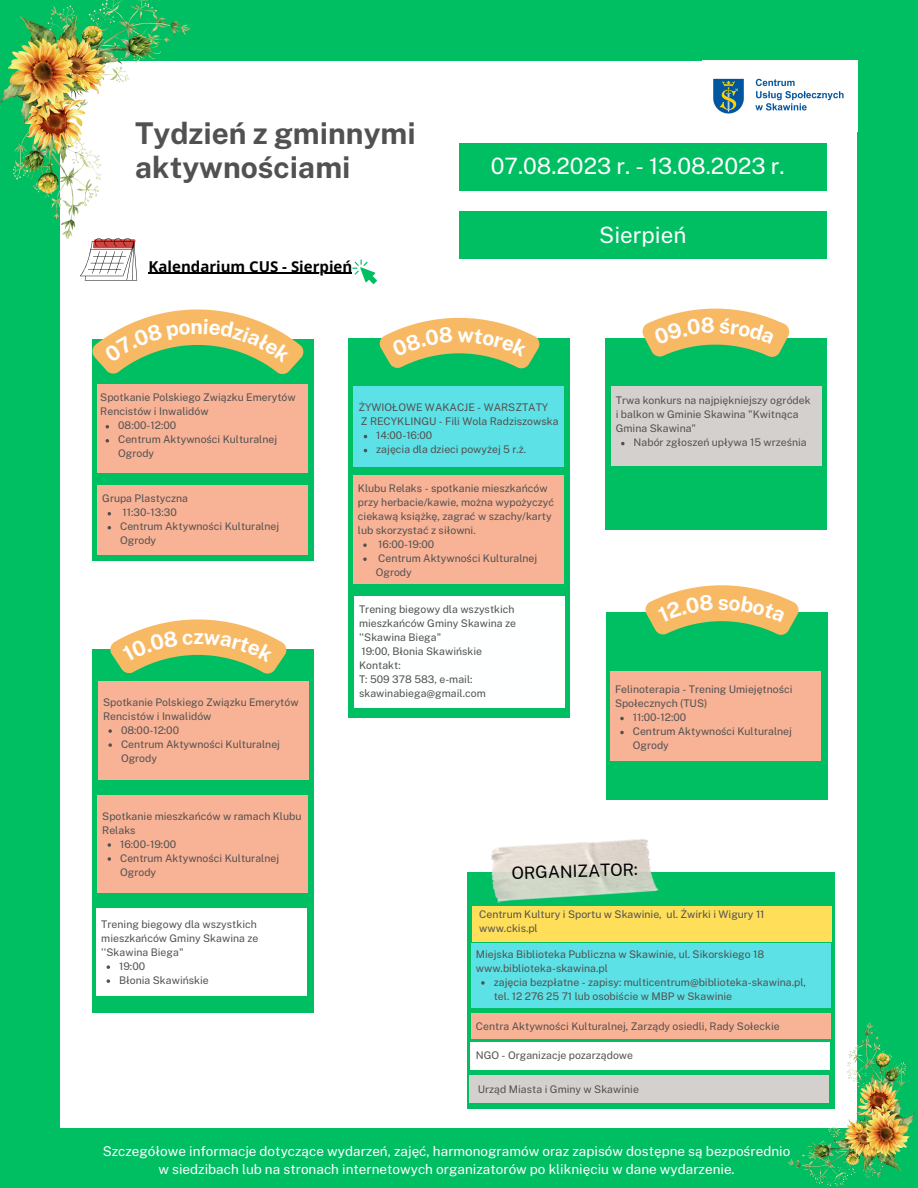
<style>
.page{position:relative;width:918px;height:1188px;background:#00bf63}
.page>*{position:absolute;margin:0;border:0;box-sizing:border-box;transform-origin:0 0}
.t1{font:700 30px/33.8px "Public Sans";color:#525151}
.t2{font:22.5px "Public Sans";color:#fff}
.t3{font:700 21px "Public Sans";color:#fff}
.t4{font:16.95px "Public Sans";color:#000}
.t5{font:700 15px "Open Sans";color:#000}
.t6{font:13.5px "Public Sans";color:#fff}
.t7{font:10.5px/14px "Public Sans";color:#525151}
</style>
<div class="page">
<div style="left:61px;top:61px;width:796px;height:1066px;background:#fff"></div>
<div style="left:92px;top:339px;width:222px;height:222px;background:#00bf63"></div>
<div style="left:348px;top:339px;width:222px;height:379px;background:#00bf63"></div>
<div style="left:605px;top:339px;width:222px;height:191px;background:#00bf63"></div>
<div style="left:459px;top:143px;width:368px;height:47px;background:#00bf63"></div>
<div style="left:459px;top:211px;width:368px;height:47px;background:#00bf63"></div>
<img style="left:713px;top:78px;width:131px;height:36px">
<svg style="left:80px;top:240px;width:57px;height:41px"></svg>
<svg style="left:352px;top:259px;width:25px;height:25px"></svg>
<hr style="left:149px;top:273px;width:203px;height:1px;background:#000">
<img style="left:0;top:0;width:191px;height:240px">
<img style="left:788px;top:1022px;width:127px;height:163px">
<div style="left:97px;top:385px;width:211px;height:88px;background:#f8b295"></div>
<svg style="left:106px;top:425px;width:3px;height:4px"></svg>
<svg style="left:106px;top:439px;width:3px;height:4px"></svg>
<div style="left:97px;top:485px;width:210px;height:70px;background:#f8b295"></div>
<div style="left:354px;top:386px;width:210px;height:81px;background:#5ce1e6"></div>
<div style="left:353px;top:476px;width:211px;height:108px;background:#f8b295"></div>
<div style="left:355px;top:596px;width:210px;height:111px;background:#feffff"></div>
<svg style="left:363px;top:543px;width:4px;height:4px"></svg>
<svg style="left:363px;top:557px;width:4px;height:4px"></svg>
<div style="left:611px;top:386px;width:211px;height:79px;background:#d4d0ce"></div>
<svg style="left:621px;top:442px;width:4px;height:3px"></svg>
<div style="left:467px;top:872px;width:368px;height:237px;background:#00bf63"></div>
<div style="left:472px;top:906px;width:359px;height:35px;background:#ffde59"></div>
<div style="left:471px;top:944px;width:360px;height:64px;background:#5ce1e6"></div>
<div style="left:471px;top:1013px;width:360px;height:26px;background:#f8b295"></div>
<div style="left:470px;top:1042px;width:360px;height:28px;background:#fff"></div>
<img style="left:478px;top:839px;width:194px;height:105px">
<svg style="left:481px;top:981px;width:4px;height:4px"></svg>
<div style="left:470px;top:1075px;width:359px;height:28px;background:#d4d0ce"></div>
<div style="left:606px;top:613px;width:222px;height:187px;background:#00bf63"></div>
<div style="left:610px;top:671px;width:211px;height:89px;background:#f8b295"></div>
<svg style="left:620px;top:717px;width:4px;height:3px"></svg>
<svg style="left:620px;top:731px;width:4px;height:3px"></svg>
<div style="left:92px;top:649px;width:222px;height:364px;background:#00bf63"></div>
<div style="left:96px;top:909px;width:211px;height:87px;background:#fff"></div>
<svg style="left:107px;top:965px;width:3px;height:4px"></svg>
<svg style="left:107px;top:979px;width:3px;height:4px"></svg>
<div style="left:99px;top:681px;width:210px;height:99px;background:#f8b295"></div>
<svg style="left:108px;top:729px;width:4px;height:4px"></svg>
<svg style="left:108px;top:743px;width:4px;height:4px"></svg>
<div style="left:97px;top:795px;width:211px;height:98px;background:#f8b295"></div>
<svg style="left:108px;top:843px;width:3px;height:4px"></svg>
<svg style="left:108px;top:857px;width:3px;height:4px"></svg>
<svg style="left:92px;top:309px;width:211px;height:65px"></svg>
<svg style="left:380px;top:318px;width:159px;height:50px"></svg>
<svg style="left:643px;top:309px;width:146px;height:48px"></svg>
<svg style="left:646px;top:585px;width:153px;height:50px"></svg>
<svg style="left:110px;top:619px;width:176px;height:55px"></svg>
<p class="t1" style="left:135px;top:116px;width:282px">Tydzień z gminnymi aktywnościami</p>
<p class="t5" style="left:149px;top:256px;width:205px">Kalendarium CUS - Sierpień</p>
<p class="t3" style="left:191px;top:314px;width:14px">n</p>
<p class="t2" style="left:491px;top:153px;width:295px">07.08.2023 r. - 13.08.2023 r.</p>
<p class="t2" style="left:599px;top:221px;width:89px">Sierpień</p>
<p class="t7" style="left:100px;top:391px;width:197px">Spotkanie Polskiego Związku Emerytów<br>Rencistów i Inwalidów</p>
<p class="t7" style="left:118px;top:419px;width:60px">08:00-12:00</p>
<p class="t7" style="left:118px;top:433px;width:161px">Centrum Aktywności Kulturalnej<br>Ogrody</p>
<p class="t7" style="left:102px;top:492px;width:87px">Grupa Plastyczna</p>
<p class="t7" style="left:123px;top:506px;width:56px">11:30-13:30</p>
<p class="t7" style="left:120px;top:520px;width:161px">Centrum Aktywności Kulturalnej<br>Ogrody</p>
<p class="t3" style="left:193px;top:624px;width:12px">z</p>
<p class="t7" style="left:103px;top:695px;width:197px">Spotkanie Polskiego Związku Emerytów<br>Rencistów i Inwalidów</p>
<p class="t7" style="left:121px;top:723px;width:60px">08:00-12:00</p>
<p class="t7" style="left:121px;top:737px;width:161px">Centrum Aktywności Kulturalnej<br>Ogrody</p>
<p class="t7" style="left:102px;top:809px;width:201px">Spotkanie mieszkańców w ramach Klubu<br>Relaks</p>
<p class="t7" style="left:120px;top:837px;width:58px">16:00-19:00</p>
<p class="t7" style="left:120px;top:851px;width:161px">Centrum Aktywności Kulturalnej<br>Ogrody</p>
<p class="t7" style="left:101px;top:917px;width:159px">Trening biegowy dla wszystkich mieszkańców Gminy Skawina ze ''Skawina Biega"</p>
<p class="t7" style="left:119px;top:959px;width:28px">19:00</p>
<p class="t7" style="left:119px;top:973px;width:91px">Błonia Skawińskie</p>
<p class="t7" style="left:358px;top:400px;width:202px">ŻYWIOŁOWE WAKACJE - WARSZTATY<br>Z RECYKLINGU - Fili Wola Radziszowska</p>
<p class="t7" style="left:376px;top:428px;width:58px">14:00-16:00</p>
<p class="t7" style="left:376px;top:442px;width:151px">zajęcia dla dzieci powyżej 5 r.ż.</p>
<p class="t7" style="left:358px;top:481px;width:198px">Klubu Relaks - spotkanie mieszkańców przy herbacie/kawie, można wypożyczyć ciekawą książkę, zagrać w szachy/karty lub skorzystać z siłowni.</p>
<p class="t7" style="left:378px;top:537px;width:58px">16:00-19:00</p>
<p class="t7" style="left:376px;top:551px;width:163px">Centrum Aktywności Kulturalnej<br>Ogrody</p>
<p class="t7" style="left:359px;top:603px;width:159px">Trening biegowy dla wszystkich mieszkańców Gminy Skawina ze ''Skawina Biega"<br>19:00, Błonia Skawińskie</p>
<p class="t7" style="left:359px;top:659px;width:43px">Kontakt:</p>
<p class="t7" style="left:359px;top:673px;width:128px">T: 509 378 583, e-mail: skawinabiega@gmail.com</p>
<p class="t7" style="left:616px;top:393px;width:196px">Trwa konkurs na najpiękniejszy ogródek i balkon w Gminie Skawina "Kwitnąca<br>Gmina Skawina"</p>
<p class="t7" style="left:634px;top:435px;width:175px">Nabór zgłoszeń upływa 15 września</p>
<p class="t3" style="left:718px;top:590px;width:13px">s</p>
<p class="t7" style="left:615px;top:682px;width:179px">Felinoterapia - Trening Umiejętności<br>Społecznych (TUS)</p>
<p class="t7" style="left:633px;top:710px;width:55px">11:00-12:00</p>
<p class="t7" style="left:633px;top:724px;width:161px">Centrum Aktywności Kulturalnej<br>Ogrody</p>
<p class="t4" style="left:511px;top:863px;width:128px;rotate:-2deg">ORGANIZATOR:</p>
<p class="t7" style="left:479px;top:907px;width:287px">Centrum Kultury i Sportu w Skawinie, ul. Żwirki i Wigury 11</p>
<p class="t7" style="left:479px;top:921px;width:60px">www.ckis.pl</p>
<p class="t7" style="left:476px;top:947px;width:290px">Miejska Biblioteka Publiczna w Skawinie, ul. Sikorskiego 18</p>
<p class="t7" style="left:476px;top:961px;width:134px">www.biblioteka-skawina.pl</p>
<p class="t7" style="left:494px;top:975px;width:314px">zajęcia bezpłatne - zapisy: multicentrum@biblioteka-skawina.pl, tel. 12 276 25 71 lub osobiście w MBP w Skawinie</p>
<p class="t7" style="left:476px;top:1019px;width:305px">Centra Aktywności Kulturalnej, Zarządy osiedli, Rady Sołeckie</p>
<p class="t7" style="left:476px;top:1048px;width:159px">NGO - Organizacje pozarządowe</p>
<p class="t7" style="left:478px;top:1082px;width:163px">Urząd Miasta i Gminy w Skawinie</p>
<p class="t6" style="left:103px;top:1143px;width:689px">Szczegółowe informacje dotyczące wydarzeń, zajęć, harmonogramów oraz zapisów dostępne są bezpośrednio</p>
<p class="t6" style="left:158px;top:1161px;width:578px">w siedzibach lub na stronach internetowych organizatorów po kliknięciu w dane wydarzenie.</p>
</div>
